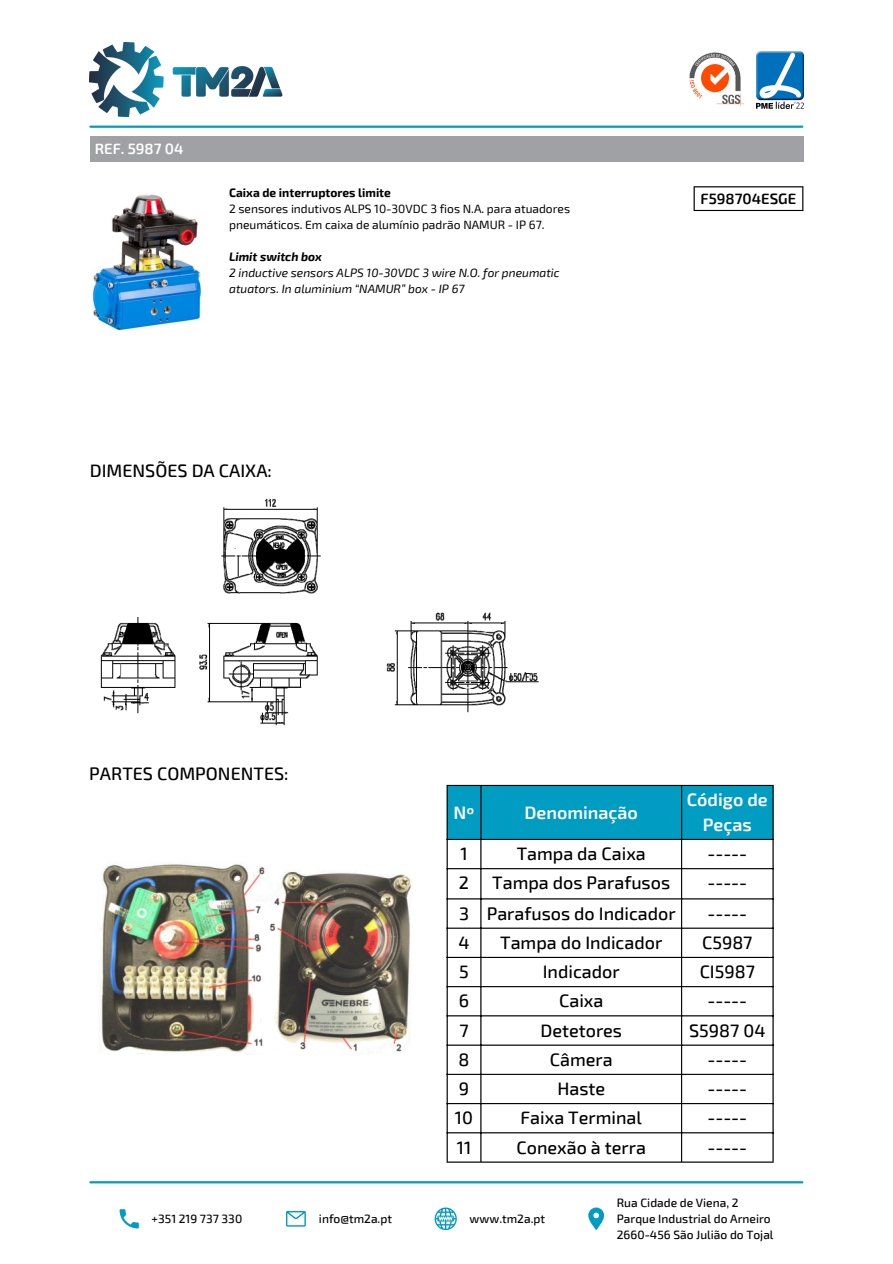
<style>
.page{position:relative;width:893px;height:1264px;background:#fff}
.page>*{position:absolute;margin:0;border:0;box-sizing:border-box;transform-origin:0 0}
.t1{font:500 18px "Exo 2";color:#000}
.t2{font:600 18px/24.8px "Exo 2";color:#fff;text-align:center}
.t3{font:600 15px "Exo 2";color:#000}
.t4{font:600 15px "Exo 2";color:#fff}
.t5{font:500 12px "Exo 2";color:#000}
.t6{font:12px/16px "Exo 2";color:#000}
.t7{font:italic 12px/16px "Exo 2";color:#000}
.t8{font:700 12px "Exo 2";color:#000}
.t9{font:italic 700 12px "Exo 2";color:#000}
</style>
<div class="page">
<hr style="left:90px;top:126px;width:712px;height:2px;background:#009cc2">
<hr style="left:90px;top:1181px;width:712px;height:2px;background:#009cc2">
<div style="left:90px;top:136px;width:713px;height:26px;background:#a0a1a5"></div>
<img style="left:756px;top:52px;width:47px;height:56px">
<img style="left:89px;top:43px;width:194px;height:74px">
<img style="left:689px;top:52px;width:55px;height:54px">
<svg style="left:120px;top:1209px;width:19px;height:19px"></svg>
<svg style="left:286px;top:1211px;width:20px;height:15px"></svg>
<svg style="left:434px;top:1207px;width:23px;height:22px"></svg>
<svg style="left:588px;top:1207px;width:16px;height:22px"></svg>
<svg style="left:693px;top:187px;width:1px;height:23px"></svg>
<svg style="left:802px;top:187px;width:1px;height:23px"></svg>
<hr style="left:693px;top:186px;width:110px;height:1px;background:#000">
<hr style="left:693px;top:210px;width:110px;height:1px;background:#000">
<img style="left:92px;top:194px;width:110px;height:138px">
<img style="left:100px;top:498px;width:439px;height:228px">
<div style="left:447px;top:786px;width:325px;height:52px;background:#009cc2"></div>
<hr style="left:446px;top:786px;width:1px;height:375px;background:#000">
<hr style="left:480px;top:786px;width:1px;height:375px;background:#000">
<hr style="left:681px;top:786px;width:1px;height:375px;background:#000">
<hr style="left:772px;top:786px;width:1px;height:375px;background:#000">
<hr style="left:446px;top:785px;width:327px;height:1px;background:#000">
<hr style="left:446px;top:838px;width:327px;height:2px;background:#000">
<hr style="left:446px;top:868px;width:327px;height:1px;background:#000">
<hr style="left:446px;top:898px;width:327px;height:1px;background:#000">
<hr style="left:446px;top:927px;width:327px;height:1px;background:#000">
<hr style="left:446px;top:956px;width:327px;height:2px;background:#000">
<hr style="left:446px;top:986px;width:327px;height:1px;background:#000">
<hr style="left:446px;top:1015px;width:327px;height:1px;background:#000">
<hr style="left:446px;top:1044px;width:327px;height:1px;background:#000">
<hr style="left:446px;top:1073px;width:327px;height:1px;background:#000">
<hr style="left:446px;top:1103px;width:327px;height:1px;background:#000">
<hr style="left:446px;top:1132px;width:327px;height:1px;background:#000">
<hr style="left:446px;top:1161px;width:327px;height:1px;background:#000">
<img style="left:100px;top:864px;width:312px;height:191px">
<p class="t4" style="left:95px;top:139px;width:90px">REF. 5987 04</p>
<p class="t8" style="left:229px;top:185px;width:163px">Caixa de interruptores limite</p>
<p class="t6" style="left:229px;top:200px;width:342px">2 sensores indutivos ALPS 10-30VDC 3 fios N.A. para atuadores pneumáticos. Em caixa de alumínio padrão NAMUR - IP 67.</p>
<p class="t9" style="left:229px;top:249px;width:94px">Limit switch box</p>
<p class="t7" style="left:229px;top:264px;width:332px">2 inductive sensors ALPS 10-30VDC 3 wire N.O. for pneumatic atuators. In aluminium “NAMUR” box - IP 67</p>
<p class="t1" style="left:90px;top:458px;width:184px">DIMENSÕES DA CAIXA:</p>
<p class="t3" style="left:700px;top:189px;width:97px">F598704ESGE</p>
<p class="t1" style="left:89px;top:762px;width:201px">PARTES COMPONENTES:</p>
<p class="t2" style="left:453px;top:799px;width:22px">Nº</p>
<p class="t2" style="left:524px;top:799px;width:115px">Denominação</p>
<p class="t2" style="left:686px;top:786px;width:82px">Código de<br>Peças</p>
<p class="t1" style="left:460px;top:842px;width:9px">1</p>
<p class="t1" style="left:516px;top:842px;width:131px">Tampa da Caixa</p>
<p class="t1" style="left:707px;top:842px;width:41px">-----</p>
<p class="t1" style="left:459px;top:871px;width:12px">2</p>
<p class="t1" style="left:492px;top:871px;width:179px">Tampa dos Parafusos</p>
<p class="t1" style="left:707px;top:871px;width:41px">-----</p>
<p class="t1" style="left:459px;top:901px;width:12px">3</p>
<p class="t1" style="left:486px;top:901px;width:190px">Parafusos do Indicador</p>
<p class="t1" style="left:707px;top:901px;width:41px">-----</p>
<p class="t1" style="left:458px;top:930px;width:13px">4</p>
<p class="t1" style="left:500px;top:930px;width:163px">Tampa do Indicador</p>
<p class="t1" style="left:702px;top:930px;width:52px">C5987</p>
<p class="t1" style="left:459px;top:960px;width:11px">5</p>
<p class="t1" style="left:542px;top:960px;width:78px">Indicador</p>
<p class="t1" style="left:699px;top:960px;width:57px">CI5987</p>
<p class="t1" style="left:459px;top:989px;width:12px">6</p>
<p class="t1" style="left:559px;top:989px;width:46px">Caixa</p>
<p class="t1" style="left:707px;top:989px;width:41px">-----</p>
<p class="t1" style="left:459px;top:1018px;width:11px">7</p>
<p class="t1" style="left:540px;top:1018px;width:83px">Detetores</p>
<p class="t1" style="left:689px;top:1018px;width:78px">S5987 04</p>
<p class="t1" style="left:458px;top:1047px;width:12px">8</p>
<p class="t1" style="left:550px;top:1047px;width:64px">Câmera</p>
<p class="t1" style="left:707px;top:1047px;width:41px">-----</p>
<p class="t1" style="left:459px;top:1077px;width:12px">9</p>
<p class="t1" style="left:557px;top:1077px;width:49px">Haste</p>
<p class="t1" style="left:707px;top:1077px;width:41px">-----</p>
<p class="t1" style="left:455px;top:1106px;width:20px">10</p>
<p class="t1" style="left:520px;top:1106px;width:123px">Faixa Terminal</p>
<p class="t1" style="left:707px;top:1106px;width:41px">-----</p>
<p class="t1" style="left:457px;top:1135px;width:16px">11</p>
<p class="t1" style="left:516px;top:1135px;width:131px">Conexão à terra</p>
<p class="t1" style="left:707px;top:1135px;width:41px">-----</p>
<p class="t5" style="left:152px;top:1210px;width:92px">+351 219 737 330</p>
<p class="t5" style="left:319px;top:1210px;width:75px">info@tm2a.pt</p>
<p class="t5" style="left:469px;top:1210px;width:77px">www.tm2a.pt</p>
<p class="t5" style="left:616px;top:1194px;width:123px">Rua Cidade de Viena, 2</p>
<p class="t5" style="left:616px;top:1210px;width:155px">Parque Industrial do Arneiro</p>
<p class="t5" style="left:616px;top:1226px;width:158px">2660-456 São Julião do Tojal</p>
</div>
